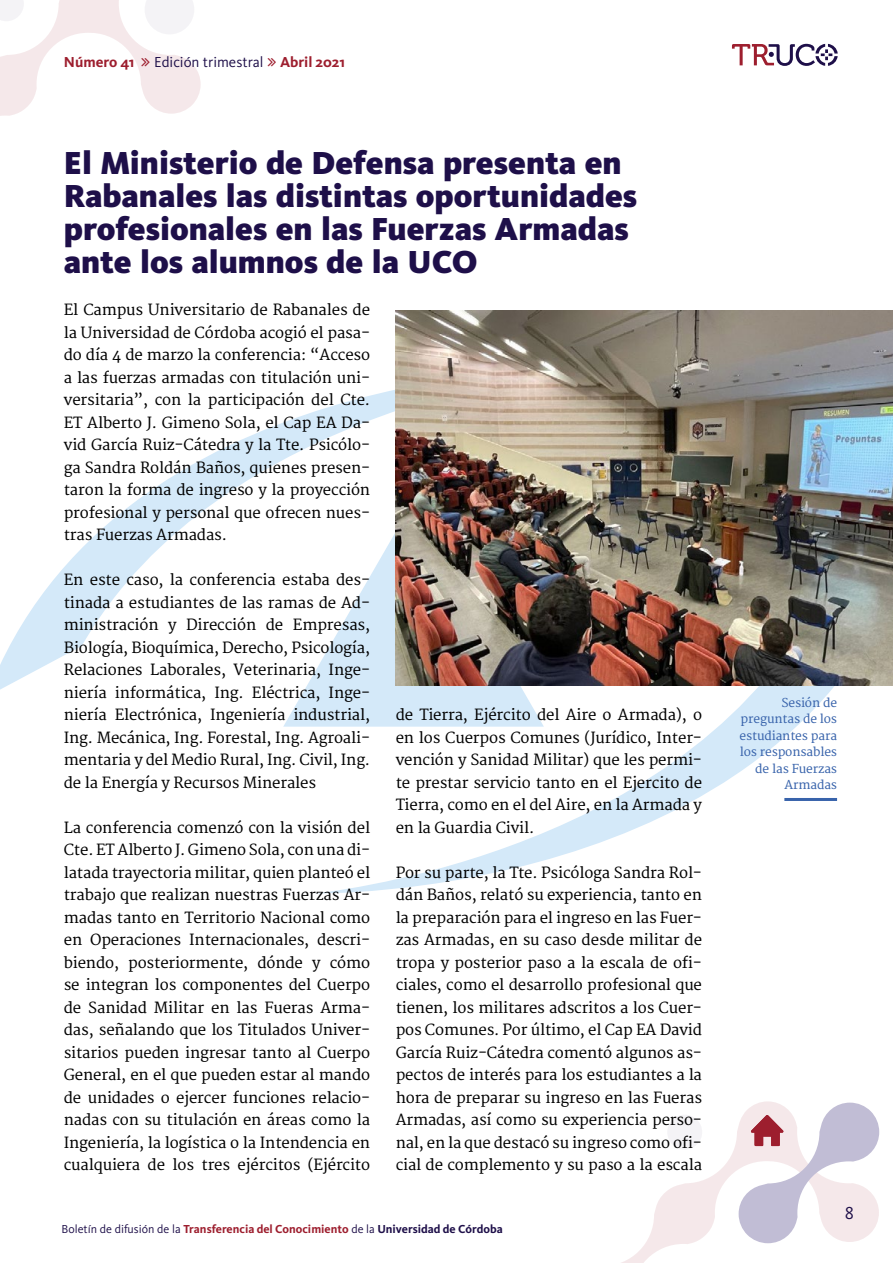
<style>
.page{position:relative;width:893px;height:1263px;background:#fff}
.page>*{position:absolute;margin:0;border:0;box-sizing:border-box;transform-origin:0 0}
.t1{font:900 33px/33px "Kievit OT";color:#1e0f49}
.t2{font:18px "Kievit OT";color:#1e0f49}
.t3{font:15px/22.5px "Merriweather";letter-spacing:-.01em;color:#000;text-align:justify}
.t4{font:15px "Kievit OT";color:#1e0f49}
.t5{font:700 15px "Kievit OT";color:#9d1e2e}
.t6{font:700 12px "Kievit OT";color:#9d1e2e}
.t7{font:12px/16.5px "Merriweather";letter-spacing:-.01em;color:#3863ab;text-align:right}
.s1{font-weight:700;color:#9d1e2e}
.s2{font-weight:400;color:#1e0f49}
.s3{color:#1e0f49}
</style>
<div class="page">
<svg style="left:0;top:390px;width:395px;height:300px"></svg>
<svg style="left:316px;top:686px;width:522px;height:208px"></svg>
<svg style="left:283px;top:501px;width:261px;height:226px"></svg>
<svg style="left:621px;top:1101px;width:150px;height:162px"></svg>
<svg style="left:732px;top:44px;width:106px;height:22px"></svg>
<img style="left:395px;top:311px;width:498px;height:375px">
<hr style="left:784px;top:798px;width:53px;height:3px;background:#3863ab">
<svg style="left:739px;top:1102px;width:140px;height:141px"></svg>
<svg style="left:0;top:0;width:201px;height:116px"></svg>
<p class="t5" style="left:64px;top:53px;width:72px">Número 41</p>
<p class="t4" style="left:154px;top:53px;width:192px">Edición trimestral <span class="s1">Abril 2021</span></p>
<h1 class="t1" style="left:64px;top:146px;width:575px">El Ministerio de Defensa presenta en Rabanales las distintas oportunidades profesionales en las Fuerzas Armadas ante los alumnos de la UCO</h1>
<p class="t3" style="left:64px;top:299px;width:308px">El Campus Universitario de Rabanales de la Universidad de Córdoba acogió el pasa&shy;do día 4 de marzo la conferencia: “Acceso a las fuerzas armadas con titulación uni&shy;versitaria”, con la participación del Cte.<br>ET Alberto J. Gimeno Sola, el Cap EA Da&shy;vid García Ruiz-Cátedra y la Tte. Psicólo&shy;ga Sandra Roldán Baños, quienes presen&shy;taron la forma de ingreso y la proyección profesional y personal que ofrecen nues&shy;tras Fuerzas Armadas.</p>
<p class="t3" style="left:64px;top:569px;width:308px">En este caso, la conferencia estaba des&shy;tinada a estudiantes de las ramas de Ad&shy;ministración y Dirección de Empresas, Biología, Bioquímica, Derecho, Psicología, Relaciones Laborales, Veterinaria, Inge&shy;niería informática, Ing. Eléctrica, Inge&shy;niería Electrónica, Ingeniería industrial, Ing. Mecánica, Ing. Forestal, Ing. Agroali&shy;mentaria y del Medio Rural, Ing. Civil, Ing. de la Energía y Recursos Minerales</p>
<p class="t3" style="left:64px;top:817px;width:308px">La conferencia comenzó con la visión del Cte. ET Alberto J. Gimeno Sola, con una di&shy;latada trayectoria militar, quien planteó el trabajo que realizan nuestras Fuerzas Ar&shy;madas tanto en Territorio Nacional como en Operaciones Internacionales, descri&shy;biendo, posteriormente, dónde y cómo se integran los componentes del Cuerpo de Sanidad Militar en las Fueras Arma&shy;das, señalando que los Titulados Univer&shy;sitarios pueden ingresar tanto al Cuerpo General, en el que pueden estar al mando de unidades o ejercer funciones relacio&shy;nadas con su titulación en áreas como la Ingeniería, la logística o la Intendencia en cualquiera de los tres ejércitos (Ejército</p>
<p class="t3" style="left:396px;top:704px;width:308px">de Tierra, Ejército del Aire o Armada), o en los Cuerpos Comunes (Jurídico, Inter&shy;vención y Sanidad Militar) que les permi&shy;te prestar servicio tanto en el Ejercito de Tierra, como en el del Aire, en la Armada y en la Guardia Civil.</p>
<p class="t3" style="left:396px;top:862px;width:308px">Por su parte, la Tte. Psicóloga Sandra Rol&shy;dán Baños, relató su experiencia, tanto en la preparación para el ingreso en las Fuer&shy;zas Armadas, en su caso desde militar de tropa y posterior paso a la escala de ofi&shy;ciales, como el desarrollo profesional que tienen, los militares adscritos a los Cuer&shy;pos Comunes. Por último, el Cap EA David García Ruiz-Cátedra comentó algunos as&shy;pectos de interés para los estudiantes a la hora de preparar su ingreso en las Fueras Armadas, así como su experiencia perso&shy;nal, en la que destacó su ingreso como ofi&shy;cial de complemento y su paso a la escala</p>
<p class="t6" style="left:62px;top:1222px;width:443px"><span class="s2">Boletín de difusión de la</span> Transferencia del Conocimiento <span class="s2">de la</span> <span class="s3">Universidad de Córdoba</span></p>
<p class="t7" style="left:739px;top:695px;width:99px">Sesión de preguntas de los estudiantes para los responsables de las Fuerzas<br>Armadas</p>
<p class="t2" style="left:845px;top:1202px;width:11px">8</p>
</div>
